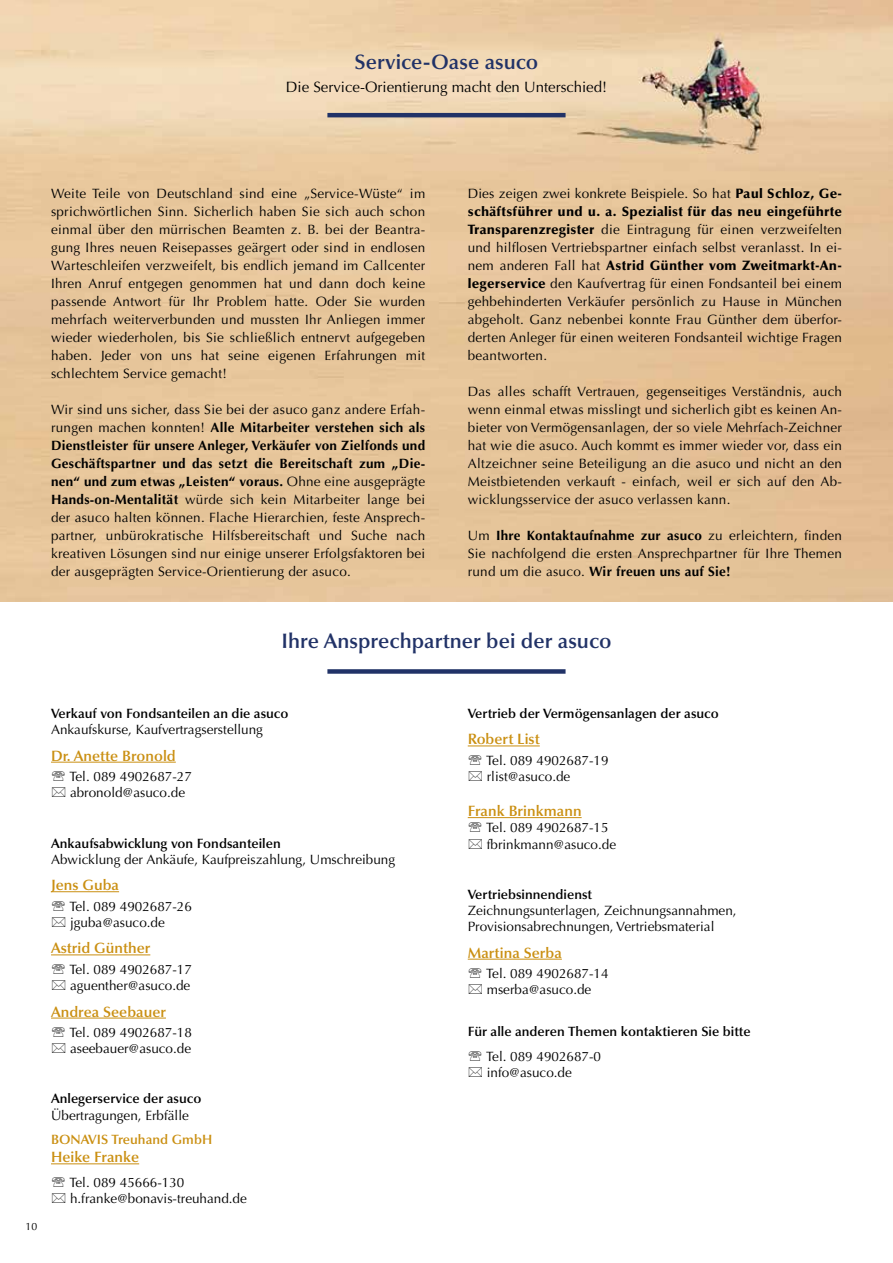
<style>
.page{position:relative;width:893px;height:1263px;background:#fff}
.page>*{position:absolute;margin:0;border:0;box-sizing:border-box;transform-origin:0 0}
.t1{font:600 21px "Optima LT Std";color:#213267}
.t2{font:600 15px "Optima LT Std";color:#ca8f11}
.t3{font:15px "Optima LT Std";color:#000}
.t4{font:13.5px/18px "Optima LT Std";color:#000}
.t5{font:600 13.5px "Optima LT Std";color:#000}
.t6{font:600 13.5px "Optima LT Std";color:#ca8f11}
.t7{font:10.5px "Optima LT Std";color:#000}
.s1{font-weight:700}
.s2{font-weight:900}
</style>
<div class="page">
<img style="left:0;top:0;width:893px;height:602px">
<hr style="left:327px;top:113px;width:239px;height:4px;background:#213267">
<div style="left:327px;top:669px;width:239px;height:5px;background:#213267"></div>
<hr style="left:51px;top:762px;width:125px;height:1px;background:#ca8f11">
<hr style="left:51px;top:891px;width:68px;height:1px;background:#ca8f11">
<hr style="left:51px;top:954px;width:99px;height:1px;background:#ca8f11">
<hr style="left:51px;top:1018px;width:115px;height:1px;background:#ca8f11">
<hr style="left:51px;top:1163px;width:88px;height:1px;background:#ca8f11">
<hr style="left:468px;top:745px;width:72px;height:1px;background:#ca8f11">
<hr style="left:468px;top:817px;width:114px;height:1px;background:#ca8f11">
<hr style="left:468px;top:959px;width:94px;height:1px;background:#ca8f11">
<h1 class="t1" style="left:355px;top:50px;width:185px">Service-Oase asuco</h1>
<p class="t3" style="left:286px;top:78px;width:323px">Die Service-Orientierung macht den Unterschied!</p>
<p class="t4" style="left:51px;top:185px;width:376px;text-align:justify">Weite Teile von Deutschland sind eine „Service-Wüste“ im sprichwörtlichen Sinn. Sicherlich haben Sie sich auch schon einmal über den mürrischen Beamten z. B. bei der Beantra&shy;gung Ihres neuen Reisepasses geärgert oder sind in endlosen Warteschleifen verzweifelt, bis endlich jemand im Callcenter Ihren Anruf entgegen genommen hat und dann doch keine passende Antwort für Ihr Problem hatte. Oder Sie wurden mehrfach weiterverbunden und mussten Ihr Anliegen immer wieder wiederholen, bis Sie schließlich entnervt aufgegeben haben. Jeder von uns hat seine eigenen Erfahrungen mit schlechtem Service gemacht!</p>
<p class="t4" style="left:51px;top:401px;width:376px;text-align:justify">Wir sind uns sicher, dass Sie bei der asuco ganz andere Erfah&shy;rungen machen konnten! <span class="s1">Alle Mitarbeiter verstehen sich als Dienstleister für unsere Anleger, Verkäufer von Zielfonds und Geschäftspartner und das setzt die Bereitschaft zum „Die&shy;nen“ und zum etwas „Leisten“ voraus.</span> Ohne eine ausgeprägte <span class="s1">Hands-on-Mentalität</span> würde sich kein Mitarbeiter lange bei der asuco halten können. Flache Hierarchien, feste Ansprech&shy;partner, unbürokratische Hilfsbereitschaft und Suche nach kreativen Lösungen sind nur einige unserer Erfolgsfaktoren bei der ausgeprägten Service-Orientierung der asuco.</p>
<p class="t4" style="left:468px;top:185px;width:376px;text-align:justify">Dies zeigen zwei konkrete Beispiele. So hat <span class="s2">Paul Schloz, Ge&shy;schäftsführer und u. a. Spezialist für das neu eingeführte Transparenzregister</span> die Eintragung für einen verzweifelten und hilflosen Vertriebspartner einfach selbst veranlasst. In ei&shy;nem anderen Fall hat <span class="s2">Astrid Günther vom Zweitmarkt-An&shy;legerservice</span> den Kaufvertrag für einen Fondsanteil bei einem gehbehinderten Verkäufer persönlich zu Hause in München abgeholt. Ganz nebenbei konnte Frau Günther dem überfor&shy;derten Anleger für einen weiteren Fondsanteil wichtige Fragen beantworten.</p>
<p class="t4" style="left:468px;top:383px;width:376px;text-align:justify">Das alles schafft Vertrauen, gegenseitiges Verständnis, auch wenn einmal etwas misslingt und sicherlich gibt es keinen An&shy;bieter von Vermögensanlagen, der so viele Mehrfach-Zeichner hat wie die asuco. Auch kommt es immer wieder vor, dass ein Altzeichner seine Beteiligung an die asuco und nicht an den Meistbietenden verkauft - einfach, weil er sich auf den Ab&shy;wicklungsservice der asuco verlassen kann.</p>
<p class="t4" style="left:468px;top:526px;width:376px;text-align:justify">Um <span class="s1">Ihre Kontaktaufnahme zur asuco</span> zu erleichtern, finden Sie nachfolgend die ersten Ansprechpartner für Ihre Themen rund um die asuco. <span class="s1">Wir freuen uns auf Sie!</span></p>
<h1 class="t1" style="left:281px;top:629px;width:332px">Ihre Ansprechpartner bei der asuco</h1>
<p class="t5" style="left:51px;top:705px;width:239px">Verkauf von Fondsanteilen an die asuco</p>
<p class="t4" style="left:51px;top:721px;width:213px">Ankaufskurse, Kaufvertragserstellung</p>
<p class="t2" style="left:51px;top:747px;width:126px">Dr. Anette Bronold</p>
<p class="t4" style="left:69px;top:769px;width:124px;line-height:16.2px">Tel. 089 4902687-27 abronold@asuco.de</p>
<p class="t5" style="left:51px;top:835px;width:231px">Ankaufsabwicklung von Fondsanteilen</p>
<p class="t4" style="left:51px;top:850px;width:346px">Abwicklung der Ankäufe, Kaufpreiszahlung, Umschreibung</p>
<p class="t2" style="left:51px;top:876px;width:70px">Jens Guba</p>
<p class="t4" style="left:69px;top:898px;width:124px;line-height:16.2px">Tel. 089 4902687-26 jguba@asuco.de</p>
<p class="t2" style="left:51px;top:939px;width:101px">Astrid Günther</p>
<p class="t4" style="left:69px;top:961px;width:124px;line-height:16.2px">Tel. 089 4902687-17 aguenther@asuco.de</p>
<p class="t2" style="left:51px;top:1003px;width:116px">Andrea Seebauer</p>
<p class="t4" style="left:69px;top:1024px;width:124px;line-height:16.2px">Tel. 089 4902687-18 aseebauer@asuco.de</p>
<p class="t7" style="left:26px;top:1220px;width:13px">10</p>
<p class="t5" style="left:51px;top:1091px;width:152px">Anlegerservice der asuco</p>
<p class="t4" style="left:51px;top:1106px;width:139px">Übertragungen, Erbfälle</p>
<p class="t6" style="left:51px;top:1132px;width:163px">BONAVIS Treuhand GmbH</p>
<p class="t2" style="left:51px;top:1148px;width:90px">Heike Franke</p>
<p class="t4" style="left:69px;top:1174px;width:179px;line-height:16.2px">Tel. 089 45666-130 h.franke@bonavis-treuhand.de</p>
<p class="t5" style="left:468px;top:705px;width:253px">Vertrieb der Vermögensanlagen der asuco</p>
<p class="t2" style="left:468px;top:731px;width:73px">Robert List</p>
<p class="t4" style="left:486px;top:752px;width:124px;line-height:16.2px">Tel. 089 4902687-19 rlist@asuco.de</p>
<p class="t2" style="left:468px;top:802px;width:115px">Frank Brinkmann</p>
<p class="t4" style="left:486px;top:820px;width:131px;line-height:16.2px">Tel. 089 4902687-15 fbrinkmann@asuco.de</p>
<p class="t5" style="left:468px;top:886px;width:126px">Vertriebsinnendienst</p>
<p class="t4" style="left:468px;top:902px;width:270px;line-height:16.2px">Zeichnungsunterlagen, Zeichnungsannahmen,<br>Provisionsabrechnungen, Vertriebsmaterial</p>
<p class="t2" style="left:468px;top:944px;width:96px">Martina Serba</p>
<p class="t4" style="left:486px;top:966px;width:124px;line-height:16.2px">Tel. 089 4902687-14 mserba@asuco.de</p>
<p class="t5" style="left:468px;top:1023px;width:284px">Für alle anderen Themen kontaktieren Sie bitte</p>
<p class="t4" style="left:486px;top:1048px;width:116px;line-height:16.2px">Tel. 089 4902687-0 info@asuco.de</p>
</div>
